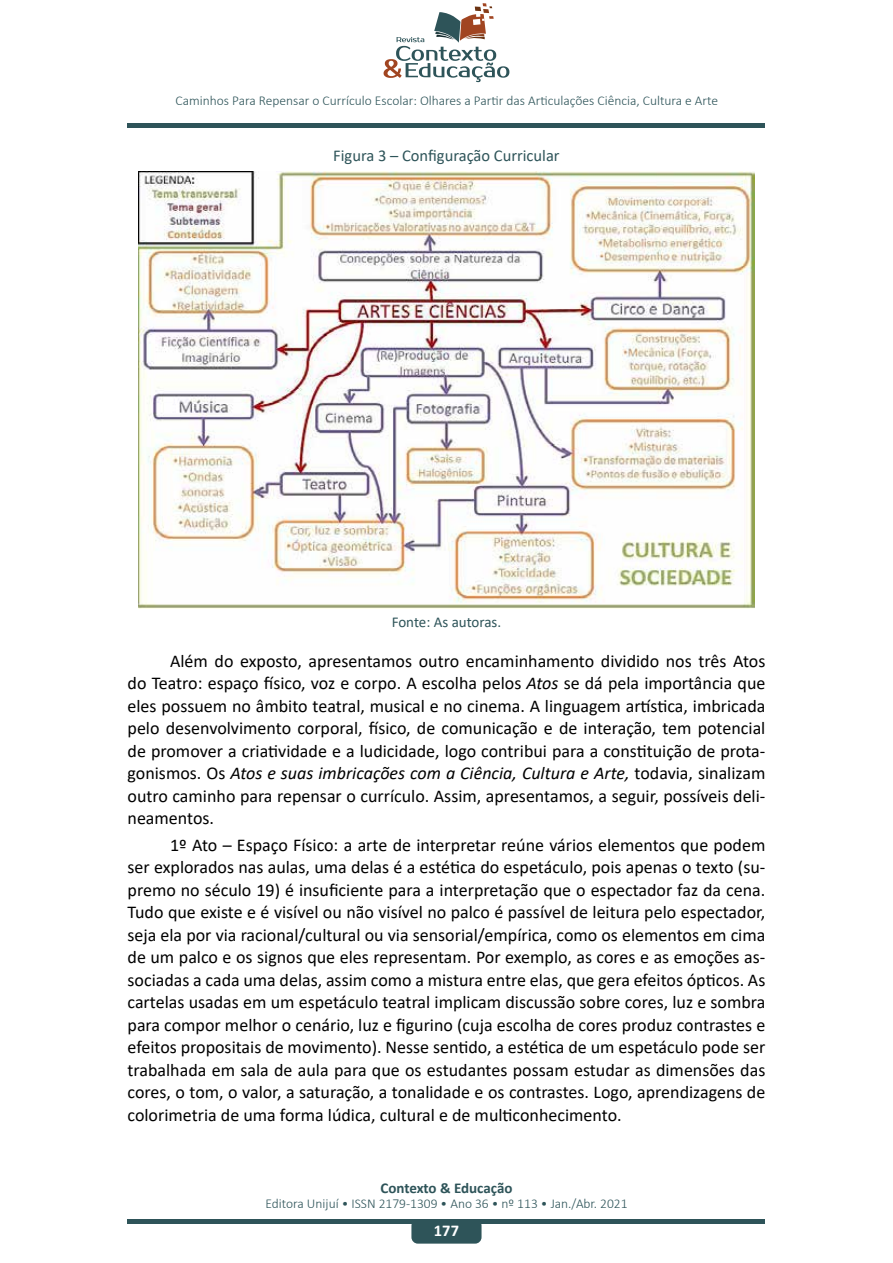
<style>
.page{position:relative;width:893px;height:1263px;background:#fff}
.page>*{position:absolute;margin:0;border:0;box-sizing:border-box;transform-origin:0 0}
.t1{font:18px/22.5px "Calibri";color:#000;text-align:justify}
.t2{font:16.5px "Calibri";color:#2e5459}
.t3{font:700 16.5px "Calibri";color:#fff}
.t4{font:700 15px "Calibri";letter-spacing:-.005em;color:#2e5459}
.t5{font:15px "Calibri";color:#2e5459}
.t6{font:300 13.5px "Calibri";color:#2e5459}
.s1{font-style:italic}
</style>
<div class="page">
<div style="left:128px;top:1219px;width:637px;height:5px;background:#2e5459"></div>
<div style="left:411px;top:1219px;width:71px;height:24px;background:#2e5459;border-radius:6px"></div>
<div style="left:128px;top:123px;width:637px;height:5px;background:#2e5459"></div>
<svg style="left:384px;top:3px;width:125px;height:79px"></svg>
<img style="left:139px;top:171px;width:615px;height:438px">
<p class="t6" style="left:176px;top:92px;width:544px">Caminhos Para Repensar o Currículo Escolar: Olhares a Partir das Articulações Ciência, Cultura e Arte</p>
<p class="t2" style="left:333px;top:144px;width:228px">Figura 3 – Configuração Curricular</p>
<p class="t5" style="left:392px;top:612px;width:111px">Fonte: As autoras.</p>
<p class="t1" style="left:128px;top:649px;width:639px;text-indent:43px">Além do exposto, apresentamos outro encaminhamento dividido nos três Atos do Teatro: espaço físico, voz e corpo. A escolha pelos <span class="s1">Atos</span> se dá pela importância que eles possuem no âmbito teatral, musical e no cinema. A linguagem artística, imbricada pelo desenvolvimento corporal, físico, de comunicação e de interação, tem potencial de promover a criatividade e a ludicidade, logo contribui para a constituição de prota&shy;gonismos. Os <span class="s1">Atos e suas imbricações com a Ciência, Cultura e Arte,</span> todavia, sinalizam outro caminho para repensar o currículo. Assim, apresentamos, a seguir, possíveis deli&shy;neamentos.</p>
<p class="t1" style="left:128px;top:833px;width:639px;text-indent:43px">1º Ato – Espaço Físico: a arte de interpretar reúne vários elementos que podem ser explorados nas aulas, uma delas é a estética do espetáculo, pois apenas o texto (su&shy;premo no século 19) é insuficiente para a interpretação que o espectador faz da cena.<br>Tudo que existe e é visível ou não visível no palco é passível de leitura pelo espectador, seja ela por via racional/cultural ou via sensorial/empírica, como os elementos em cima de um palco e os signos que eles representam. Por exemplo, as cores e as emoções as&shy;sociadas a cada uma delas, assim como a mistura entre elas, que gera efeitos ópticos. As cartelas usadas em um espetáculo teatral implicam discussão sobre cores, luz e sombra para compor melhor o cenário, luz e figurino (cuja escolha de cores produz contrastes e efeitos propositais de movimento). Nesse sentido, a estética de um espetáculo pode ser trabalhada em sala de aula para que os estudantes possam estudar as dimensões das cores, o tom, o valor, a saturação, a tonalidade e os contrastes. Logo, aprendizagens de colorimetria de uma forma lúdica, cultural e de multiconhecimento.</p>
<p class="t4" style="left:380px;top:1177px;width:134px">Contexto &amp; Educação</p>
<p class="t6" style="left:265px;top:1195px;width:364px">Editora Unijuí • ISSN 2179-1309 • Ano 36 • nº 113 • Jan./Abr. 2021</p>
<p class="t3" style="left:434px;top:1219px;width:27px">177</p>
</div>
